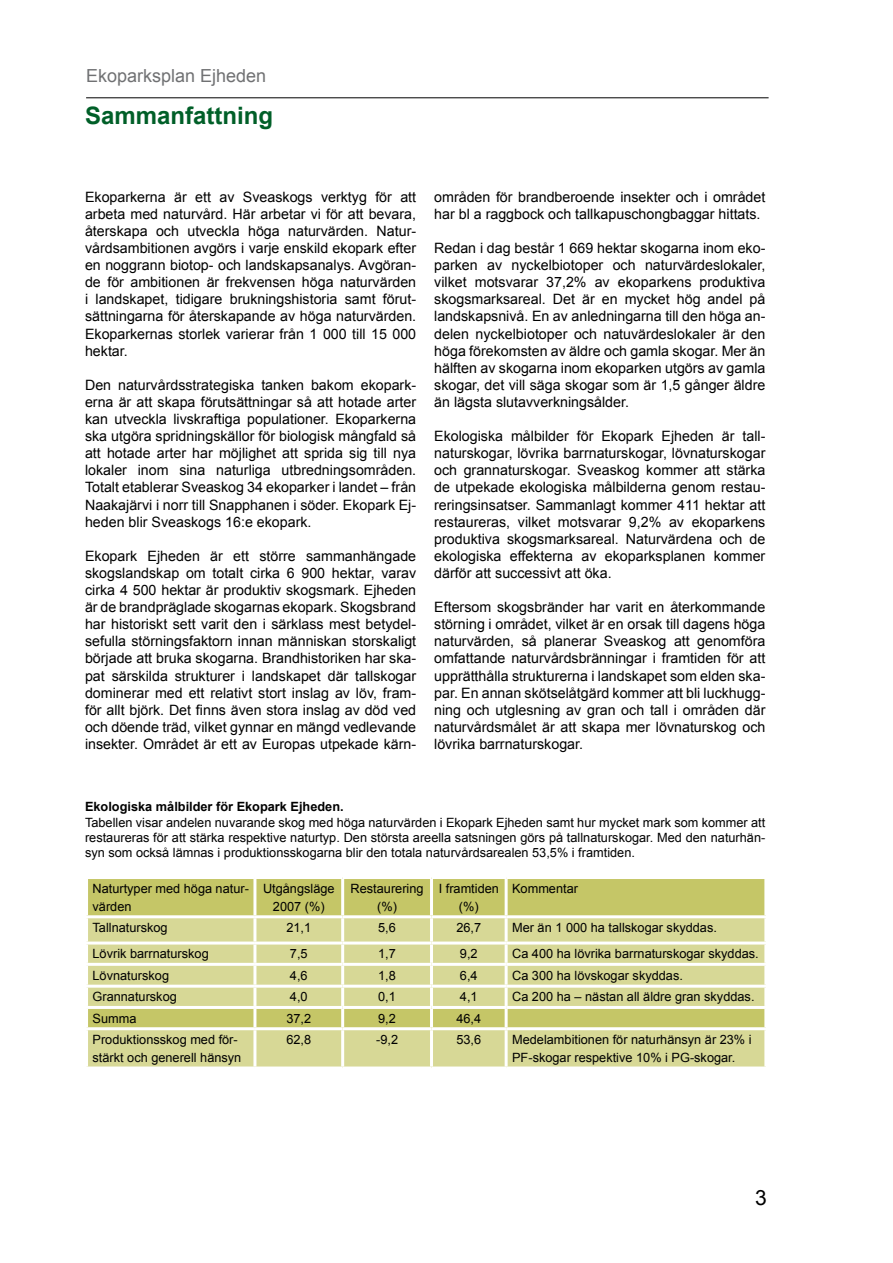
<style>
.page{position:relative;width:893px;height:1263px;background:#fff}
.page>*{position:absolute;margin:0;border:0;box-sizing:border-box;transform-origin:0 0}
.t1{font:700 24px "Arial";color:#005f28}
.t2{font:18px "Arial";color:#707173}
.t3{font:14.25px/17.1px "Arial";color:#000;text-align:justify}
.t4{font:12.75px/18px "Arial";color:#000}
.t5{font:700 12.75px "Arial";color:#000}
</style>
<div class="page">
<hr style="left:86px;top:98px;width:683px;height:1px;background:#000">
<div style="left:88px;top:879px;width:676px;height:36px;background:#c5c667"></div>
<svg style="left:88px;top:918px;width:676px;height:148px;background:#d5d690"></svg>
<hr style="left:253px;top:879px;width:3px;height:36px;background:#fff">
<hr style="left:341px;top:879px;width:3px;height:36px;background:#fff">
<hr style="left:430px;top:879px;width:3px;height:36px;background:#fff">
<hr style="left:505px;top:879px;width:3px;height:36px;background:#fff">
<hr style="left:253px;top:918px;width:3px;height:23px;background:#fff">
<hr style="left:341px;top:918px;width:3px;height:23px;background:#fff">
<hr style="left:430px;top:918px;width:3px;height:23px;background:#fff">
<hr style="left:505px;top:918px;width:3px;height:23px;background:#fff">
<hr style="left:85px;top:941px;width:170px;height:3px;background:#fff">
<hr style="left:255px;top:941px;width:88px;height:3px;background:#fff">
<hr style="left:253px;top:944px;width:3px;height:19px;background:#fff">
<hr style="left:343px;top:941px;width:88px;height:3px;background:#fff">
<hr style="left:341px;top:944px;width:3px;height:19px;background:#fff">
<hr style="left:431px;top:941px;width:75px;height:3px;background:#fff">
<hr style="left:430px;top:944px;width:3px;height:19px;background:#fff">
<hr style="left:506px;top:941px;width:261px;height:3px;background:#fff">
<hr style="left:505px;top:944px;width:3px;height:19px;background:#fff">
<hr style="left:85px;top:963px;width:170px;height:3px;background:#fff">
<hr style="left:255px;top:963px;width:88px;height:3px;background:#fff">
<hr style="left:253px;top:966px;width:3px;height:19px;background:#fff">
<hr style="left:343px;top:963px;width:88px;height:3px;background:#fff">
<hr style="left:341px;top:966px;width:3px;height:19px;background:#fff">
<hr style="left:431px;top:963px;width:75px;height:3px;background:#fff">
<hr style="left:430px;top:966px;width:3px;height:19px;background:#fff">
<hr style="left:506px;top:963px;width:261px;height:3px;background:#fff">
<hr style="left:505px;top:966px;width:3px;height:19px;background:#fff">
<hr style="left:85px;top:985px;width:170px;height:3px;background:#fff">
<hr style="left:255px;top:985px;width:88px;height:3px;background:#fff">
<hr style="left:253px;top:988px;width:3px;height:18px;background:#fff">
<hr style="left:343px;top:985px;width:88px;height:3px;background:#fff">
<hr style="left:341px;top:988px;width:3px;height:18px;background:#fff">
<hr style="left:431px;top:985px;width:75px;height:3px;background:#fff">
<hr style="left:430px;top:988px;width:3px;height:18px;background:#fff">
<hr style="left:506px;top:985px;width:261px;height:3px;background:#fff">
<hr style="left:505px;top:988px;width:3px;height:18px;background:#fff">
<hr style="left:85px;top:1006px;width:170px;height:3px;background:#fff">
<hr style="left:255px;top:1006px;width:88px;height:3px;background:#fff">
<hr style="left:253px;top:1009px;width:3px;height:18px;background:#fff">
<hr style="left:343px;top:1006px;width:88px;height:3px;background:#fff">
<hr style="left:341px;top:1009px;width:3px;height:18px;background:#fff">
<hr style="left:431px;top:1006px;width:75px;height:3px;background:#fff">
<hr style="left:430px;top:1009px;width:3px;height:18px;background:#fff">
<hr style="left:506px;top:1006px;width:261px;height:3px;background:#fff">
<hr style="left:505px;top:1009px;width:3px;height:18px;background:#fff">
<hr style="left:85px;top:1027px;width:170px;height:3px;background:#fff">
<hr style="left:255px;top:1027px;width:88px;height:3px;background:#fff">
<hr style="left:253px;top:1030px;width:3px;height:36px;background:#fff">
<hr style="left:343px;top:1027px;width:88px;height:3px;background:#fff">
<hr style="left:341px;top:1030px;width:3px;height:36px;background:#fff">
<hr style="left:431px;top:1027px;width:75px;height:3px;background:#fff">
<hr style="left:430px;top:1030px;width:3px;height:36px;background:#fff">
<hr style="left:506px;top:1027px;width:261px;height:3px;background:#fff">
<hr style="left:505px;top:1030px;width:3px;height:36px;background:#fff">
<p class="t2" style="left:86px;top:64px;width:182px">Ekoparksplan Ejheden</p>
<h1 class="t1" style="left:85px;top:100px;width:190px">Sammanfattning</h1>
<p class="t3" style="left:85px;top:188px;width:333px">Ekoparkerna är ett av Sveaskogs verktyg för att arbeta med naturvård. Här arbetar vi för att bevara, återskapa och utveckla höga naturvärden. Natur&shy;vårdsambitionen avgörs i varje enskild ekopark efter en noggrann biotop- och landskapsanalys. Avgöran&shy;de för ambitionen är frekvensen höga naturvärden i landskapet, tidigare brukningshistoria samt förut&shy;sättningarna för återskapande av höga naturvärden.<br>Ekoparkernas storlek varierar från 1 000 till 15 000 hektar.</p>
<p class="t3" style="left:85px;top:376px;width:333px">Den naturvårdsstrategiska tanken bakom ekopark&shy;erna är att skapa förutsättningar så att hotade arter kan utveckla livskraftiga populationer. Ekoparkerna ska utgöra spridningskällor för biologisk mångfald så att hotade arter har möjlighet att sprida sig till nya lokaler inom sina naturliga utbredningsområden.<br>Totalt etablerar Sveaskog 34 ekoparker i landet – från Naakajärvi i norr till Snapphanen i söder. Ekopark Ej&shy;heden blir Sveaskogs 16:e ekopark.</p>
<p class="t3" style="left:85px;top:547px;width:333px">Ekopark Ejheden är ett större sammanhängade skogslandskap om totalt cirka 6 900 hektar, varav cirka 4 500 hektar är produktiv skogsmark. Ejheden är de brandpräglade skogarnas ekopark. Skogsbrand har historiskt sett varit den i särklass mest betydel&shy;sefulla störningsfaktorn innan människan storskaligt började att bruka skogarna. Brandhistoriken har ska&shy;pat särskilda strukturer i landskapet där tallskogar dominerar med ett relativt stort inslag av löv, fram&shy;för allt björk. Det finns även stora inslag av död ved och döende träd, vilket gynnar en mängd vedlevande insekter. Området är ett av Europas utpekade kärn-</p>
<p class="t3" style="left:434px;top:188px;width:333px">områden för brandberoende insekter och i området har bl a raggbock och tallkapuschongbaggar hittats.</p>
<p class="t3" style="left:434px;top:240px;width:333px">Redan i dag består 1 669 hektar skogarna inom eko&shy;parken av nyckelbiotoper och naturvärdeslokaler, vilket motsvarar 37,2% av ekoparkens produktiva skogsmarksareal. Det är en mycket hög andel på landskapsnivå. En av anledningarna till den höga an&shy;delen nyckelbiotoper och natuvärdeslokaler är den höga förekomsten av äldre och gamla skogar. Mer än hälften av skogarna inom ekoparken utgörs av gamla skogar, det vill säga skogar som är 1,5 gånger äldre än lägsta slutavverkningsålder.</p>
<p class="t3" style="left:434px;top:428px;width:333px">Ekologiska målbilder för Ekopark Ejheden är tall&shy;naturskogar, lövrika barrnaturskogar, lövnaturskogar och grannaturskogar. Sveaskog kommer att stärka de utpekade ekologiska målbilderna genom restau&shy;reringsinsatser. Sammanlagt kommer 411 hektar att restaureras, vilket motsvarar 9,2% av ekoparkens produktiva skogsmarksareal. Naturvärdena och de ekologiska effekterna av ekoparksplanen kommer därför att successivt att öka.</p>
<p class="t3" style="left:434px;top:599px;width:333px">Eftersom skogsbränder har varit en återkommande störning i området, vilket är en orsak till dagens höga naturvärden, så planerar Sveaskog att genomföra omfattande naturvårdsbränningar i framtiden för att upprätthålla strukturerna i landskapet som elden ska&shy;par. En annan skötselåtgärd kommer att bli luckhugg&shy;ning och utglesning av gran och tall i områden där naturvårdsmålet är att skapa mer lövnaturskog och lövrika barrnaturskogar.</p>
<p class="t5" style="left:85px;top:798px;width:260px">Ekologiska målbilder för Ekopark Ejheden.</p>
<p class="t4" style="left:85px;top:815px;width:682px;line-height:15.3px;text-align:justify">Tabellen visar andelen nuvarande skog med höga naturvärden i Ekopark Ejheden samt hur mycket mark som kommer att restaureras för att stärka respektive naturtyp. Den största areella satsningen görs på tallnaturskogar. Med den naturhän&shy;syn som också lämnas i produktionsskogarna blir den totala naturvårdsarealen 53,5% i framtiden.</p>
<p class="t4" style="left:93px;top:879px;width:158px">Naturtyper med höga natur&shy;värden</p>
<p class="t4" style="left:263px;top:879px;width:73px;text-align:center">Utgångsläge<br>2007 (%)</p>
<p class="t4" style="left:351px;top:879px;width:74px;text-align:center">Restaurering (%)</p>
<p class="t4" style="left:439px;top:879px;width:62px;text-align:center">I framtiden (%)</p>
<p class="t4" style="left:512px;top:879px;width:67px">Kommentar</p>
<p class="t4" style="left:93px;top:919px;width:77px">Tallnaturskog</p>
<p class="t4" style="left:286px;top:919px;width:26px">21,1</p>
<p class="t4" style="left:378px;top:919px;width:19px">5,6</p>
<p class="t4" style="left:456px;top:919px;width:26px">26,7</p>
<p class="t4" style="left:512px;top:919px;width:206px">Mer än 1 000 ha tallskogar skyddas.</p>
<p class="t4" style="left:93px;top:945px;width:118px">Lövrik barrnaturskog</p>
<p class="t4" style="left:290px;top:945px;width:19px">7,5</p>
<p class="t4" style="left:378px;top:945px;width:19px">1,7</p>
<p class="t4" style="left:460px;top:945px;width:18px">9,2</p>
<p class="t4" style="left:512px;top:945px;width:248px">Ca 400 ha lövrika barrnaturskogar skyddas.</p>
<p class="t4" style="left:93px;top:966px;width:78px">Lövnaturskog</p>
<p class="t4" style="left:290px;top:966px;width:19px">4,6</p>
<p class="t4" style="left:378px;top:966px;width:19px">1,8</p>
<p class="t4" style="left:460px;top:966px;width:19px">6,4</p>
<p class="t4" style="left:512px;top:966px;width:172px">Ca 300 ha lövskogar skyddas.</p>
<p class="t4" style="left:93px;top:988px;width:86px">Grannaturskog</p>
<p class="t4" style="left:290px;top:988px;width:19px">4,0</p>
<p class="t4" style="left:378px;top:988px;width:19px">0,1</p>
<p class="t4" style="left:460px;top:988px;width:19px">4,1</p>
<p class="t4" style="left:512px;top:988px;width:244px">Ca 200 ha – nästan all äldre gran skyddas.</p>
<p class="t4" style="left:93px;top:1009px;width:45px">Summa</p>
<p class="t4" style="left:286px;top:1009px;width:25px">37,2</p>
<p class="t4" style="left:378px;top:1009px;width:18px">9,2</p>
<p class="t4" style="left:456px;top:1009px;width:26px">46,4</p>
<p class="t4" style="left:93px;top:1031px;width:150px">Produktionsskog med för&shy;stärkt och generell hänsyn</p>
<p class="t4" style="left:286px;top:1031px;width:26px">62,8</p>
<p class="t4" style="left:376px;top:1031px;width:22px">-9,2</p>
<p class="t4" style="left:456px;top:1031px;width:26px">53,6</p>
<p class="t4" style="left:512px;top:1031px;width:241px">Medelambitionen för naturhänsyn är 23% i<br>PF-skogar respektive 10% i PG-skogar.</p>
</div>
